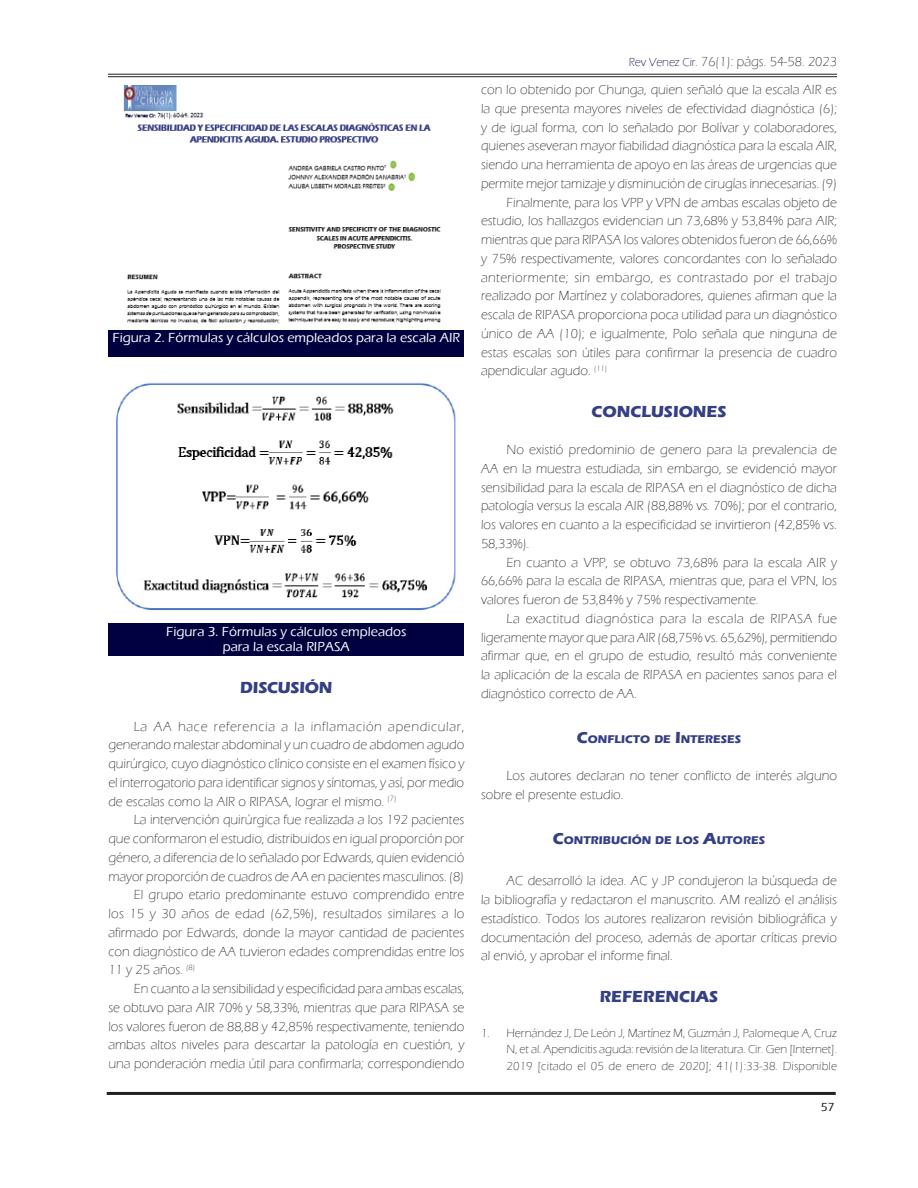
<style>
.page{position:relative;width:918px;height:1188px;background:#fff}
.page>*{position:absolute;margin:0;border:0;box-sizing:border-box;transform-origin:0 0}
.C__de_textoSVC{font:700 16.5px "Eras ITC";color:#343f84}
.C__de_textoSVC-2{font:300 13.5px/18.8px "Eras ITC";color:#231f20;text-align:justify}
.t1{font:500 13.5px/15px "Eras ITC";color:#fcfcfc;text-align:center}
.Referencias1{font:300 12px/16.5px "Eras ITC";letter-spacing:.015em;color:#231f20;text-align:justify}
.t2{font:500 12px "Eras ITC";color:#231f20}
.Subtítulo_1{font:700 11.55px "Eras ITC";color:#343f84}
.s1{font-size:12px;color:#00003f}
.s2{font-size:16.5px}
</style>
<div class="page">
<hr style="left:108px;top:74px;width:729px;height:1px;background:#231f20">
<hr style="left:108px;top:76px;width:729px;height:1px;background:#231f20">
<hr style="left:107px;top:1092px;width:729px;height:3px;background:#231f20">
<div style="left:109px;top:330px;width:355px;height:27px;background:#00003f"></div>
<img style="left:123px;top:85px;width:318px;height:238px">
<img style="left:116px;top:383px;width:340px;height:228px">
<div style="left:109px;top:624px;width:355px;height:32px;background:#00003f"></div>
<p class="t1" style="left:113px;top:330px;width:349px">Figura 2. Fórmulas y cálculos empleados para la escala AIR</p>
<p class="t1" style="left:166px;top:624px;width:242px">Figura 3. Fórmulas y cálculos empleados para la escala RIPASA</p>
<p class="C__de_textoSVC" style="left:240px;top:678px;width:94px">DISCUSIÓN</p>
<p class="C__de_textoSVC-2" style="left:108px;top:717px;width:358px;text-indent:25px">La AA hace referencia a la inflamación apendicular, generando malestar abdominal y un cuadro de abdomen agudo quirúrgico, cuyo diagnóstico clínico consiste en el examen físico y el interrogatorio para identificar signos y síntomas, y así, por medio de escalas como la AIR o RIPASA, lograr el mismo. <sup>(7)</sup></p>
<p class="C__de_textoSVC-2" style="left:108px;top:811px;width:358px;text-indent:25px">La intervención quirúrgica fue realizada a los 192 pacientes que conformaron el estudio, distribuidos en igual proporción por género, a diferencia de lo señalado por Edwards, quien evidenció mayor proporción de cuadros de AA en pacientes masculinos. (8)</p>
<p class="C__de_textoSVC-2" style="left:108px;top:886px;width:358px;text-indent:25px">El grupo etario predominante estuvo comprendido entre los 15 y 30 años de edad (62,5%), resultados similares a lo afirmado por Edwards, donde la mayor cantidad de pacientes con diagnóstico de AA tuvieron edades comprendidas entre los 11 y 25 años. <sup>(8)</sup></p>
<p class="C__de_textoSVC-2" style="left:108px;top:979px;width:358px;text-indent:25px">En cuanto a la sensibilidad y especificidad para ambas escalas, se obtuvo para AIR 70% y 58,33%, mientras que para RIPASA se los valores fueron de 88,88 y 42,85% respectivamente, teniendo ambas altos niveles para descartar la patología en cuestión, y una ponderación media útil para confirmarla; correspondiendo</p>
<p class="C__de_textoSVC-2" style="left:629px;top:52px;width:210px"><span class="s1">Rev Venez Cir.</span> 76(1): págs. 54-58. 2023</p>
<p class="C__de_textoSVC-2" style="left:481px;top:81px;width:358px">con lo obtenido por Chunga, quien señaló que la escala AIR es la que presenta mayores niveles de efectividad diagnóstica (6); y de igual forma, con lo señalado por Bolívar y colaboradores, quienes aseveran mayor fiabilidad diagnóstica para la escala AIR, siendo una herramienta de apoyo en las áreas de urgencias que permite mejor tamizaje y disminución de cirugías innecesarias. (9)</p>
<p class="C__de_textoSVC-2" style="left:481px;top:193px;width:358px;text-indent:25px">Finalmente, para los VPP y VPN de ambas escalas objeto de estudio, los hallazgos evidencian un 73,68% y 53,84% para AIR; mientras que para RIPASA los valores obtenidos fueron de 66,66% y 75% respectivamente, valores concordantes con lo señalado anteriormente; sin embargo, es contrastado por el trabajo realizado por Martínez y colaboradores, quienes afirman que la escala de RIPASA proporciona poca utilidad para un diagnóstico único de AA (10); e igualmente, Polo señala que ninguna de estas escalas son útiles para confirmar la presencia de cuadro apendicular agudo. <sup>(11)</sup></p>
<p class="C__de_textoSVC" style="left:591px;top:402px;width:137px">CONCLUSIONES</p>
<p class="C__de_textoSVC-2" style="left:481px;top:441px;width:358px;text-indent:25px">No existió predominio de genero para la prevalencia de AA en la muestra estudiada, sin embargo, se evidenció mayor sensibilidad para la escala de RIPASA en el diagnóstico de dicha patología versus la escala AIR (88,88% vs. 70%); por el contrario, los valores en cuanto a la especificidad se invirtieron (42,85% vs.<br>58,33%).</p>
<p class="C__de_textoSVC-2" style="left:481px;top:553px;width:358px;text-indent:25px">En cuanto a VPP, se obtuvo 73,68% para la escala AIR y 66,66% para la escala de RIPASA, mientras que, para el VPN, los valores fueron de 53,84% y 75% respectivamente.</p>
<p class="C__de_textoSVC-2" style="left:481px;top:609px;width:358px;text-indent:25px">La exactitud diagnóstica para la escala de RIPASA fue ligeramente mayor que para AIR (68,75% vs. 65,62%), permitiendo afirmar que, en el grupo de estudio, resultó más conveniente la aplicación de la escala de RIPASA en pacientes sanos para el diagnóstico correcto de AA.</p>
<p class="Subtítulo_1" style="left:577px;top:733px;width:46px"><span class="s2">C</span>ONFLICTO</p>
<p class="Subtítulo_1" style="left:654px;top:733px;width:35px">DE <span class="s2">I</span>NTERESES</p>
<p class="C__de_textoSVC-2" style="left:481px;top:767px;width:358px;text-indent:25px">Los autores declaran no tener conflicto de interés alguno sobre el presente estudio.</p>
<p class="Subtítulo_1" style="left:553px;top:834px;width:20px"><span class="s2">C</span>ONTRI</p>
<p class="Subtítulo_1" style="left:603px;top:834px;width:18px">BUCIÓN</p>
<p class="Subtítulo_1" style="left:655px;top:834px;width:71px">DE LOS <span class="s2">A</span>UTORES</p>
<p class="C__de_textoSVC-2" style="left:481px;top:872px;width:358px;text-indent:25px">AC desarrolló la idea. AC y JP condujeron la búsqueda de la bibliografía y redactaron el manuscrito. AM realizó el análisis estadístico. Todos los autores realizaron revisión bibliográfica y documentación del proceso, además de aportar críticas previo al envió, y aprobar el informe final.</p>
<p class="C__de_textoSVC" style="left:600px;top:987px;width:120px">REFERENCIAS</p>
<p class="Referencias1" style="left:507px;top:1025px;width:332px;text-indent:-26px">1. Hernández J, De León J, Martínez M, Guzmán J, Palomeque A, Cruz N, et al. Apendicitis aguda: revisión de la literatura. Cir. Gen [Internet].<br>2019 [citado el 05 de enero de 2020]; 41(1):33-38. Disponible</p>
<p class="t2" style="left:821px;top:1101px;width:15px">57</p>
</div>
